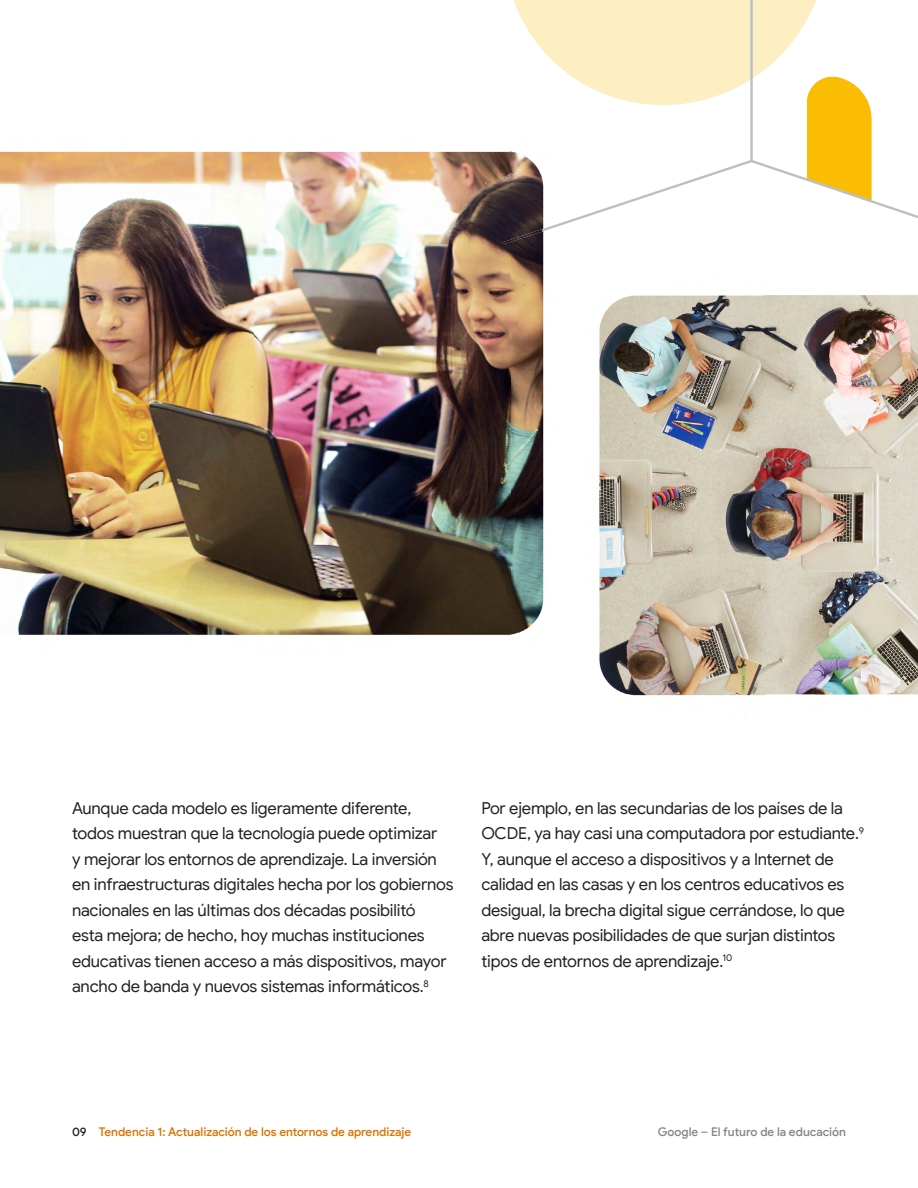
<style>
.page{position:relative;width:918px;height:1188px;background:#fff}
.page>*{position:absolute;margin:0;border:0;box-sizing:border-box;transform-origin:0 0}
.t1{font:16.5px/25.5px "Google Sans";letter-spacing:-.015em;color:#202124}
.t2{font:500 12px "Google Sans Display";letter-spacing:-.005em;color:#db7100}
.t3{font:500 12px "Google Sans Display";letter-spacing:-.005em;color:#80868b}
.t4{font:500 12px "Google Sans Display";color:#202124}
</style>
<div class="page">
<img style="left:0;top:0;width:544px;height:635px">
<img style="left:599px;top:295px;width:166px;height:401px">
<img style="left:765px;top:295px;width:51px;height:400px">
<img style="left:868px;top:295px;width:50px;height:400px">
<img style="left:816px;top:295px;width:52px;height:400px">
<img style="left:514px;top:0;width:302px;height:105px">
<img style="left:807px;top:77px;width:65px;height:118px">
<img style="left:711px;top:0;width:52px;height:176px">
<img style="left:646px;top:173px;width:65px;height:22px">
<img style="left:762px;top:163px;width:97px;height:32px">
<img style="left:504px;top:195px;width:148px;height:49px">
<img style="left:850px;top:195px;width:68px;height:23px">
<p class="t1" style="left:72px;top:795px;width:383px">Aunque cada modelo es ligeramente diferente, todos muestran que la tecnología puede optimizar<br>y mejorar los entornos de aprendizaje. La inversión en infraestructuras digitales hecha por los gobiernos nacionales en las últimas dos décadas posibilitó<br>esta mejora; de hecho, hoy muchas instituciones educativas tienen acceso a más dispositivos, mayor ancho de banda y nuevos sistemas informáticos.<sup>8</sup></p>
<p class="t1" style="left:481px;top:795px;width:384px">Por ejemplo, en las secundarias de los países de la OCDE, ya hay casi una computadora por estudiante.<sup>9<br></sup>Y, aunque el acceso a dispositivos y a Internet de calidad en las casas y en los centros educativos es desigual, la brecha digital sigue cerrándose, lo que abre nuevas posibilidades de que surjan distintos tipos de entornos de aprendizaje.<sup>10</sup></p>
<p class="t2" style="left:99px;top:1124px;width:314px">Tendencia 1: Actualización de los entornos de aprendizaje</p>
<p class="t4" style="left:72px;top:1124px;width:16px">09</p>
<p class="t3" style="left:658px;top:1124px;width:190px">Google – El futuro de la educación</p>
</div>
